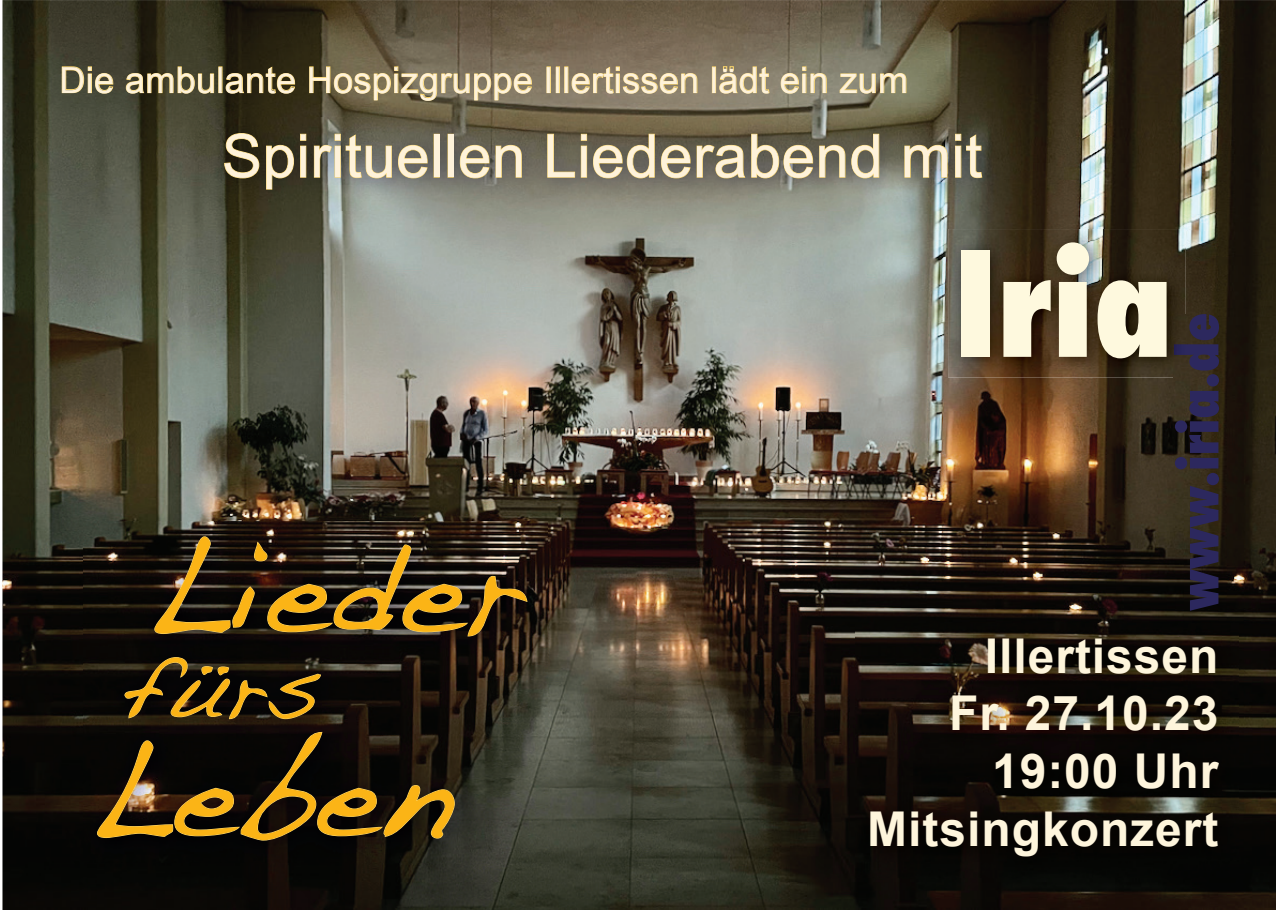
<style>
.page{position:relative;width:1276px;height:910px;background:#fff}
.page>*{position:absolute;margin:0;border:0;box-sizing:border-box;transform-origin:0 0}
.t1{font:800 condensed 141.9px "Futura";color:#fef9de}
.t2{font:135.6px "Handwriting Dakota";color:#fbb416}
.t3{font:86.1px "Handwriting Dakota";color:#fbb416}
.t4{font:60px "Arial";letter-spacing:.01em;color:#fef2da}
.t5{font:800 condensed 54px "Futura";color:#2c285e}
.t6{font:700 48px/57.6px "Arial";letter-spacing:.02em;color:#fef5dc;text-align:right}
.t7{font:36px "Arial";letter-spacing:.01em;color:#fef2da}
</style>
<div class="page">
<img style="left:2px;top:0;width:1274px;height:910px">
<img style="left:209px;top:118px;width:793px;height:92px">
<svg style="left:224px;top:133px;width:70px;height:57px;background:#433b20"></svg>
<div style="left:300px;top:134px;width:6px;height:7px;border:1px solid #fed86c"></div>
<div style="left:300px;top:146px;width:6px;height:32px;border:1px solid #fed86c"></div>
<svg style="left:313px;top:144px;width:19px;height:34px"></svg>
<div style="left:334px;top:134px;width:7px;height:7px;border:1px solid #fed86c"></div>
<div style="left:334px;top:146px;width:7px;height:32px;border:1px solid #fed86c"></div>
<svg style="left:345px;top:133px;width:83px;height:46px;background:#7c7864"></svg>
<div style="left:433px;top:134px;width:7px;height:44px;border:1px solid #fed86c"></div>
<div style="left:447px;top:134px;width:7px;height:44px;border:1px solid #fed86c"></div>
<svg style="left:459px;top:144px;width:63px;height:35px;background:#7f765f"></svg>
<svg style="left:547px;top:133px;width:28px;height:45px"></svg>
<div style="left:581px;top:134px;width:6px;height:7px;border:1px solid #fed86c"></div>
<div style="left:581px;top:146px;width:6px;height:32px;border:1px solid #fed86c"></div>
<svg style="left:592px;top:133px;width:287px;height:46px;background:#756d55"></svg>
<svg style="left:904px;top:144px;width:44px;height:34px"></svg>
<div style="left:955px;top:134px;width:6px;height:7px;border:1px solid #fed86c"></div>
<div style="left:955px;top:146px;width:6px;height:32px;border:1px solid #fed86c"></div>
<svg style="left:965px;top:133px;width:18px;height:46px"></svg>
<img style="left:83px;top:522px;width:464px;height:341px">
<svg style="left:154px;top:536px;width:374px;height:101px;background:#2c241b"></svg>
<svg style="left:124px;top:656px;width:198px;height:64px;background:#231c11"></svg>
<svg style="left:96px;top:731px;width:359px;height:110px;background:#1c160e"></svg>
<img style="left:855px;top:623px;width:383px;height:255px">
<img style="left:948px;top:229px;width:237px;height:148px">
<img style="left:1174px;top:314px;width:11px;height:63px">
<svg style="left:61px;top:66px;width:53px;height:28px"></svg>
<svg style="left:125px;top:66px;width:90px;height:28px;background:#615833"></svg>
<svg style="left:225px;top:66px;width:71px;height:28px;background:#544822"></svg>
<svg style="left:309px;top:66px;width:223px;height:35px;background:#8b7c58"></svg>
<div style="left:546px;top:66px;width:5px;height:27px;border:1px solid #fed86c"></div>
<div style="left:556px;top:66px;width:4px;height:27px;border:1px solid #fed86c"></div>
<div style="left:564px;top:66px;width:4px;height:27px;border:1px solid #fed86c"></div>
<svg style="left:571px;top:66px;width:127px;height:28px;background:#a08e68"></svg>
<div style="left:712px;top:66px;width:4px;height:27px;border:1px solid #fed86c"></div>
<svg style="left:718px;top:66px;width:52px;height:28px"></svg>
<svg style="left:780px;top:66px;width:47px;height:28px"></svg>
<svg style="left:839px;top:72px;width:68px;height:22px"></svg>
<p class="t7" style="left:60px;top:56px;width:850px">Die ambulante Hospizgruppe Illertissen lädt ein zum</p>
<h3 class="t4" style="left:222px;top:117px;width:761px">Spirituellen Liederabend mit</h3>
<h2 class="t2" style="left:144px;top:506px;width:384px">Lieder</h2>
<h3 class="t3" style="left:123px;top:636px;width:198px">fürs</h3>
<h2 class="t2" style="left:87px;top:710px;width:366px">Leben</h2>
<h1 class="t1" style="left:953px;top:208px;width:221px">Iria</h1>
<h3 class="t5" style="left:1161px;top:611px;width:300px;rotate:-90deg">www.iria.de</h3>
<h3 class="t6" style="left:867px;top:629px;width:353px">Illertissen<br>Fr. 27.10.23<br>19:00 Uhr<br>Mitsingkonzert</h3>
</div>
